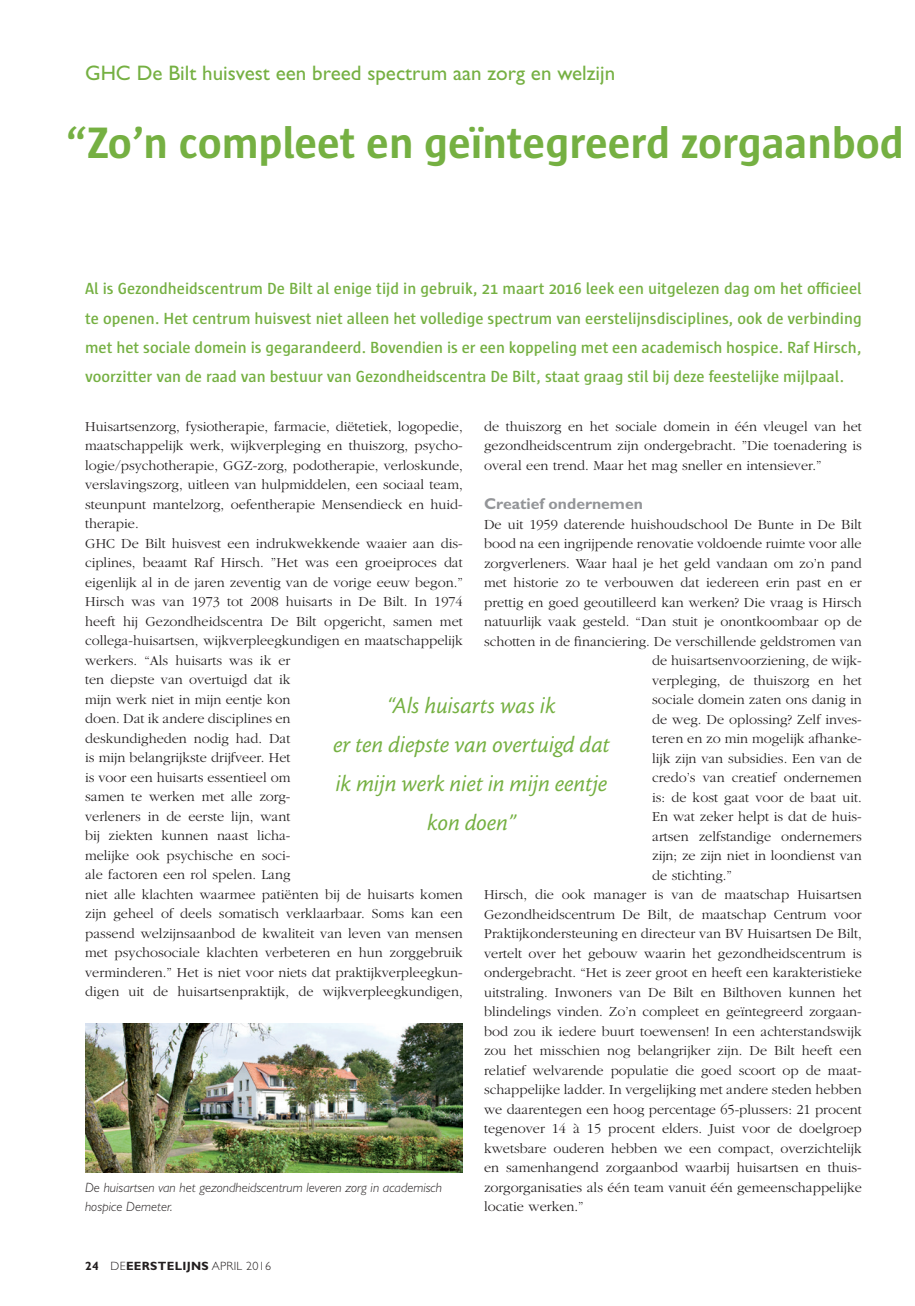
<style>
.page{position:relative;width:915px;height:1306px;background:#fff}
.page>*{position:absolute;margin:0;border:0;box-sizing:border-box;transform-origin:0 0}
.t1{font:700 45px "Sun";letter-spacing:-.005em;color:#75b042}
.t2{font:24px/39px "Cronos MM It 408 16";letter-spacing:.005em;color:#75b042;text-align:center}
.t3{font:21px "Gill Sans";color:#75b042}
.t4{font:600 16.5px/29.2px "Sun";color:#75b042;text-align:justify}
.t5{font:700 15.75px "Gill Sans";color:#939598}
.t6{font:300 14.25px/19.5px "Garamond";color:#231f20;text-align:justify}
.t7{font:italic 300 13.5px/19.5px "Gill Sans";color:#231f20}
.t8{font:700 12px "Gill Sans";letter-spacing:.025em;color:#231f20}
.s1{font-weight:300}
</style>
<div class="page">
<img style="left:85px;top:1023px;width:377px;height:149px">
<h3 class="t3" style="left:85px;top:61px;width:531px">GHC De Bilt huisvest een breed spectrum aan zorg en welzijn</h3>
<h1 class="t1" style="left:65px;top:118px;width:839px">“Zo’n compleet en geïntegreerd zorgaanbod</h1>
<p class="t4" style="left:85px;top:274px;width:777px">Al is Gezondheidscentrum De Bilt al enige tijd in gebruik, 21 maart 2016 leek een uitgelezen dag om het officieel te openen. Het centrum huisvest niet alleen het volledige spectrum van eerstelijnsdisciplines, ook de verbinding met het sociale domein is gegarandeerd. Bovendien is er een koppeling met een academisch hospice. Raf Hirsch, voorzitter van de raad van bestuur van Gezondheidscentra De Bilt, staat graag stil bij deze feestelijke mijlpaal.</p>
<p class="t6" style="left:85px;top:417px;width:379px;text-align:left">Huisartsenzorg, fysiotherapie, farmacie, diëtetiek, logopedie, maatschappelijk werk, wijkverpleging en thuiszorg, psycho&shy;logie/psychotherapie, GGZ-zorg, podotherapie, verloskunde, verslavingszorg, uitleen van hulpmiddelen, een sociaal team, steunpunt mantelzorg, oefentherapie Mensendieck en huid&shy;therapie.<br>GHC De Bilt huisvest een indrukwekkende waaier aan dis&shy;ciplines, beaamt Raf Hirsch. ”Het was een groeiproces dat eigenlijk al in de jaren zeventig van de vorige eeuw begon.” Hirsch was van 1973 tot 2008 huisarts in De Bilt. In 1974 heeft hij Gezondheidscentra De Bilt opgericht, samen met collega-huisartsen, wijkverpleegkundigen en maatschappelijk werkers. “Als huisarts was ik er<br>ten diepste van overtuigd dat ik<br>mijn werk niet in mijn eentje kon<br>doen. Dat ik andere disciplines en<br>deskundigheden nodig had. Dat<br>is mijn belangrijkste drijfveer. Het<br>is voor een huisarts essentieel om<br>samen te werken met alle zorg-<br>verleners in de eerste lijn, want<br>bij ziekten kunnen naast licha-<br>melijke ook psychische en soci-<br>ale factoren een rol spelen. Lang<br>niet alle klachten waarmee patiënten bij de huisarts komen zijn geheel of deels somatisch verklaarbaar. Soms kan een passend welzijnsaanbod de kwaliteit van leven van mensen met psychosociale klachten verbeteren en hun zorggebruik verminderen.” Het is niet voor niets dat praktijkverpleegkun&shy;digen uit de huisartsenpraktijk, de wijkverpleegkundigen,</p>
<p class="t6" style="left:484px;top:417px;width:379px">de thuiszorg en het sociale domein in één vleugel van het gezondheidscentrum zijn ondergebracht. ”Die toenadering is overal een trend. Maar het mag sneller en intensiever.”</p>
<p class="t5" style="left:484px;top:494px;width:160px">Creatief ondernemen</p>
<p class="t6" style="left:484px;top:514px;width:379px">De uit 1959 daterende huishoudschool De Bunte in De Bilt</p>
<p class="t6" style="left:484px;top:534px;width:379px">bood na een ingrijpende renovatie voldoende ruimte voor alle</p>
<p class="t6" style="left:484px;top:553px;width:379px">zorgverleners. Waar haal je het geld vandaan om zo’n pand</p>
<p class="t6" style="left:484px;top:573px;width:379px">met historie zo te verbouwen dat iedereen erin past en er</p>
<p class="t6" style="left:484px;top:592px;width:379px">prettig en goed geoutilleerd kan werken? Die vraag is Hirsch</p>
<p class="t6" style="left:484px;top:612px;width:379px">natuurlijk vaak gesteld. “Dan stuit je onontkoombaar op de</p>
<p class="t6" style="left:484px;top:631px;width:379px">schotten in de financiering. De verschillende geldstromen van</p>
<p class="t6" style="left:652px;top:651px;width:211px">de huisartsenvoorziening, de wijk-</p>
<p class="t6" style="left:652px;top:670px;width:211px">verpleging, de thuiszorg en het</p>
<p class="t6" style="left:652px;top:690px;width:211px">sociale domein zaten ons danig in</p>
<p class="t6" style="left:652px;top:709px;width:211px">de weg. De oplossing? Zelf inves-</p>
<p class="t6" style="left:652px;top:729px;width:211px">teren en zo min mogelijk afhanke-</p>
<p class="t6" style="left:652px;top:748px;width:211px">lijk zijn van subsidies. Een van de</p>
<p class="t6" style="left:652px;top:768px;width:211px">credo’s van creatief ondernemen</p>
<p class="t6" style="left:652px;top:787px;width:211px">is: de kost gaat voor de baat uit.</p>
<p class="t6" style="left:652px;top:807px;width:211px">En wat zeker helpt is dat de huis-</p>
<p class="t6" style="left:652px;top:826px;width:211px">artsen zelfstandige ondernemers</p>
<p class="t6" style="left:652px;top:846px;width:211px">zijn; ze zijn niet in loondienst van</p>
<p class="t6" style="left:652px;top:865px;width:81px">de stichting.”</p>
<p class="t6" style="left:484px;top:885px;width:379px">Hirsch, die ook manager is van de maatschap Huisartsen</p>
<p class="t6" style="left:484px;top:904px;width:379px">Gezondheidscentrum De Bilt, de maatschap Centrum voor</p>
<p class="t6" style="left:484px;top:924px;width:379px">Praktijkondersteuning en directeur van BV Huisartsen De Bilt,</p>
<p class="t6" style="left:484px;top:943px;width:379px">vertelt over het gebouw waarin het gezondheidscentrum is</p>
<p class="t6" style="left:484px;top:963px;width:379px">ondergebracht. “Het is zeer groot en heeft een karakteristieke</p>
<p class="t6" style="left:484px;top:982px;width:379px">uitstraling. Inwoners van De Bilt en Bilthoven kunnen het</p>
<p class="t6" style="left:484px;top:1002px;width:379px">blindelings vinden. Zo’n compleet en geïntegreerd zorgaan-</p>
<p class="t6" style="left:484px;top:1021px;width:379px">bod zou ik iedere buurt toewensen! In een achterstandswijk</p>
<p class="t6" style="left:484px;top:1041px;width:379px">zou het misschien nog belangrijker zijn. De Bilt heeft een</p>
<p class="t6" style="left:484px;top:1060px;width:379px">relatief welvarende populatie die goed scoort op de maat-</p>
<p class="t6" style="left:484px;top:1080px;width:379px">schappelijke ladder. In vergelijking met andere steden hebben</p>
<p class="t6" style="left:484px;top:1099px;width:379px">we daarentegen een hoog percentage 65-plussers: 21 procent</p>
<p class="t6" style="left:484px;top:1119px;width:379px">tegenover 14 à 15 procent elders. Juist voor de doelgroep</p>
<p class="t6" style="left:484px;top:1138px;width:379px">kwetsbare ouderen hebben we een compact, overzichtelijk</p>
<p class="t6" style="left:484px;top:1158px;width:379px">en samenhangend zorgaanbod waarbij huisartsen en thuis-</p>
<p class="t6" style="left:484px;top:1177px;width:379px">zorgorganisaties als één team vanuit één gemeenschappelijke</p>
<p class="t6" style="left:484px;top:1197px;width:101px">locatie werken.”</p>
<h2 class="t2" style="left:333px;top:686px;width:278px">“Als huisarts was ik<br>er ten diepste van overtuigd dat ik mijn werk niet in mijn eentje kon doen”</h2>
<p class="t7" style="left:85px;top:1177px;width:358px">De huisartsen van het gezondheidscentrum leveren zorg in academisch hospice Demeter.</p>
<p class="t8" style="left:85px;top:1258px;width:187px">24 <span class="s1">DE</span>EERSTELIJNS <span class="s1">APRIL 2016</span></p>
</div>
